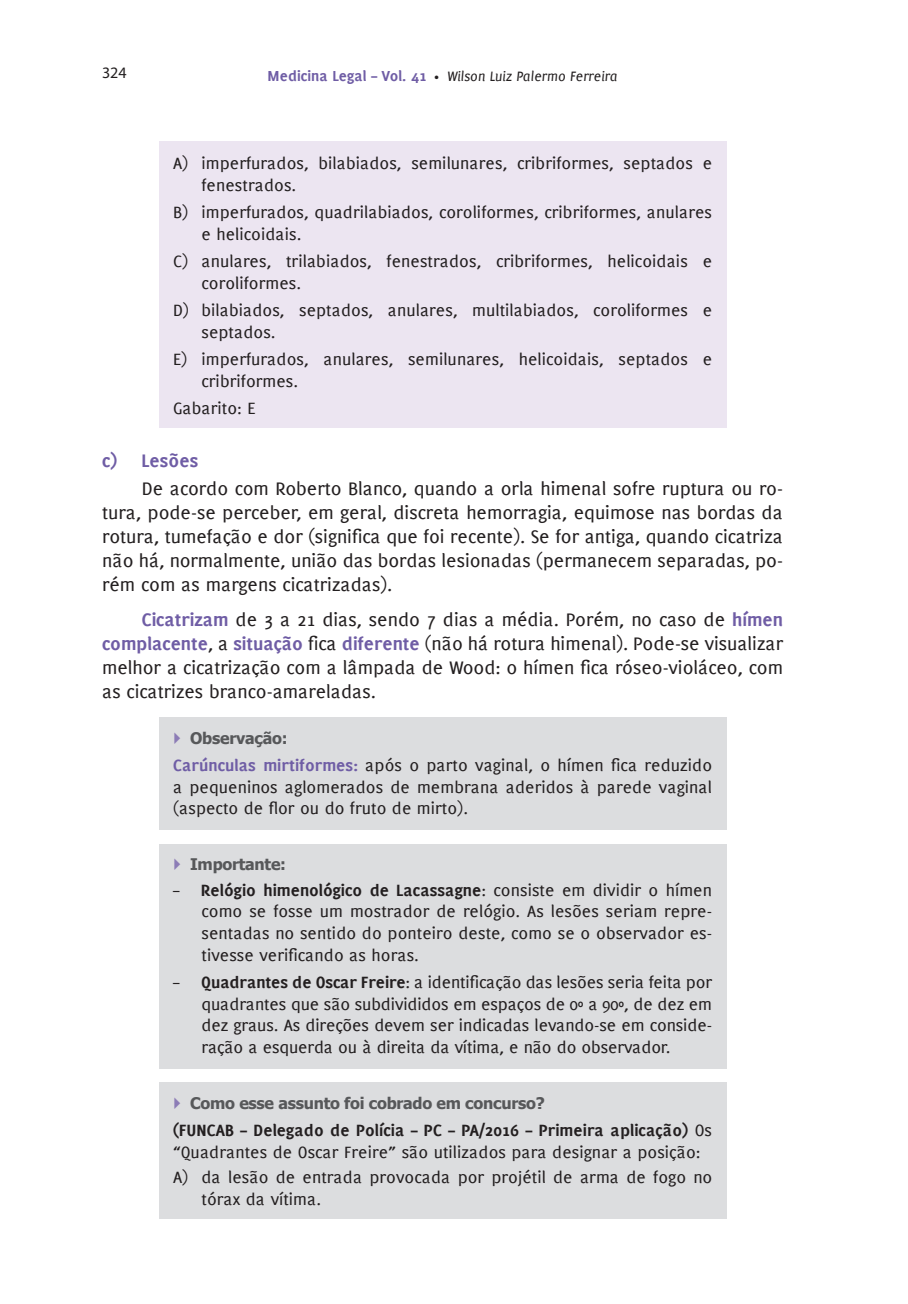
<style>
.page{position:relative;width:908px;height:1304px;background:#fff}
.page>*{position:absolute;margin:0;border:0;box-sizing:border-box;transform-origin:0 0}
.TEXTO{font:20px/24px "PF Muse";letter-spacing:-.005em;color:#231f20;text-align:justify}
.LISTA{font:700 20px "PF Muse";color:#6f5da5}
.IMPORTANTE_-_texto-a{font:18px/21.6px "PF Muse";color:#231f20}
.IMPORTANTE_-_texto{font:18px/21.6px "PF Muse";color:#231f20;text-align:justify}
.t1{font:700 16px "Tahoma";letter-spacing:-.015em;color:#57585a}
.t2{font:16px "Myriad Pro";color:#231f20}
.t3{font:italic 15px "PF Muse";color:#231f20}
.s1{font-weight:700;font-style:normal;font-size:16px;color:#6f5da5}
.s2{font-style:normal;font-size:12px}
.s3{font-weight:700;color:#6f5da5}
.s4{font-weight:700}
</style>
<div class="page">
<div style="left:159px;top:142px;width:567px;height:286px;background:#ece5f1"></div>
<div style="left:159px;top:717px;width:567px;height:113px;background:#dcdddf"></div>
<div style="left:159px;top:844px;width:567px;height:225px;background:#dcdddf"></div>
<div style="left:159px;top:1082px;width:567px;height:137px;background:#dcdddf"></div>
<p class="t2" style="left:102px;top:63px;width:26px">324</p>
<p class="t3" style="left:267px;top:67px;width:351px"><span class="s1">Medicina Legal – Vol. 41</span> <span class="s2">•</span> Wilson Luiz Palermo Ferreira</p>
<p class="IMPORTANTE_-_texto-a" style="left:201px;top:152px;width:512px;text-indent:-28px">A) imperfurados, bilabiados, semilunares, cribriformes, septados e fenestrados.</p>
<p class="IMPORTANTE_-_texto-a" style="left:201px;top:201px;width:512px;text-indent:-28px">B) imperfurados, quadrilabiados, coroliformes, cribriformes, anulares e helicoidais.</p>
<p class="IMPORTANTE_-_texto-a" style="left:201px;top:250px;width:512px;text-indent:-28px">C) anulares, trilabiados, fenestrados, cribriformes, helicoidais e coroliformes.</p>
<p class="IMPORTANTE_-_texto-a" style="left:201px;top:299px;width:512px;text-indent:-28px">D) bilabiados, septados, anulares, multilabiados, coroliformes e septados.</p>
<p class="IMPORTANTE_-_texto-a" style="left:201px;top:348px;width:512px;text-indent:-28px">E) imperfurados, anulares, semilunares, helicoidais, septados e cribriformes.</p>
<p class="IMPORTANTE_-_texto" style="left:173px;top:397px;width:84px">Gabarito: E</p>
<p class="LISTA" style="left:102px;top:448px;width:98px">c) Lesões</p>
<p class="TEXTO" style="left:102px;top:476px;width:682px;text-indent:40px">De acordo com Roberto Blanco, quando a orla himenal sofre ruptura ou ro&shy;tura, pode-se perceber, em geral, discreta hemorragia, equimose nas bordas da rotura, tumefação e dor (significa que foi recente). Se for antiga, quando cicatriza não há, normalmente, união das bordas lesionadas (permanecem separadas, po&shy;rém com as margens cicatrizadas).</p>
<p class="TEXTO" style="left:102px;top:607px;width:682px;text-indent:40px"><span class="s3">Cicatrizam</span> de 3 a 21 dias, sendo 7 dias a média. Porém, no caso de <span class="s3">hímen complacente</span>, a <span class="s3">situação</span> fica <span class="s3">diferente</span> (não há rotura himenal). Pode-se visualizar melhor a cicatrização com a lâmpada de Wood: o hímen fica róseo-violáceo, com as cicatrizes branco-amareladas.</p>
<p class="t1" style="left:190px;top:727px;width:99px">Observação:</p>
<p class="IMPORTANTE_-_texto" style="left:173px;top:754px;width:540px"><span class="s3">Carúnculas mirtiformes:</span> após o parto vaginal, o hímen fica reduzido a pequeninos aglomerados de membrana aderidos à parede vaginal (aspecto de flor ou do fruto de mirto).</p>
<p class="t1" style="left:190px;top:853px;width:97px">Importante:</p>
<p class="IMPORTANTE_-_texto-a" style="left:201px;top:879px;width:512px;text-align:justify;text-indent:-28px">– <span class="s4">Relógio himenológico de Lacassagne</span>: consiste em dividir o hímen como se fosse um mostrador de relógio. As lesões seriam repre&shy;sentadas no sentido do ponteiro deste, como se o observador es&shy;tivesse verificando as horas.</p>
<p class="IMPORTANTE_-_texto-a" style="left:201px;top:971px;width:512px;text-align:justify;text-indent:-28px">– <span class="s4">Quadrantes de Oscar Freire</span>: a identificação das lesões seria feita por quadrantes que são subdivididos em espaços de 0º a 90º, de dez em dez graus. As direções devem ser indicadas levando-se em conside&shy;ração a esquerda ou à direita da vítima, e não do observador.</p>
<p class="t1" style="left:190px;top:1092px;width:356px">Como esse assunto foi cobrado em concurso?</p>
<p class="IMPORTANTE_-_texto" style="left:173px;top:1119px;width:540px"><span class="s4">(FUNCAB – Delegado de Polícia – PC – PA/2016 – Primeira aplicação)</span> Os “Quadrantes de Oscar Freire” são utilizados para designar a posição:</p>
<p class="IMPORTANTE_-_texto-a" style="left:201px;top:1166px;width:512px;text-indent:-28px">A) da lesão de entrada provocada por projétil de arma de fogo no tórax da vítima.</p>
</div>
